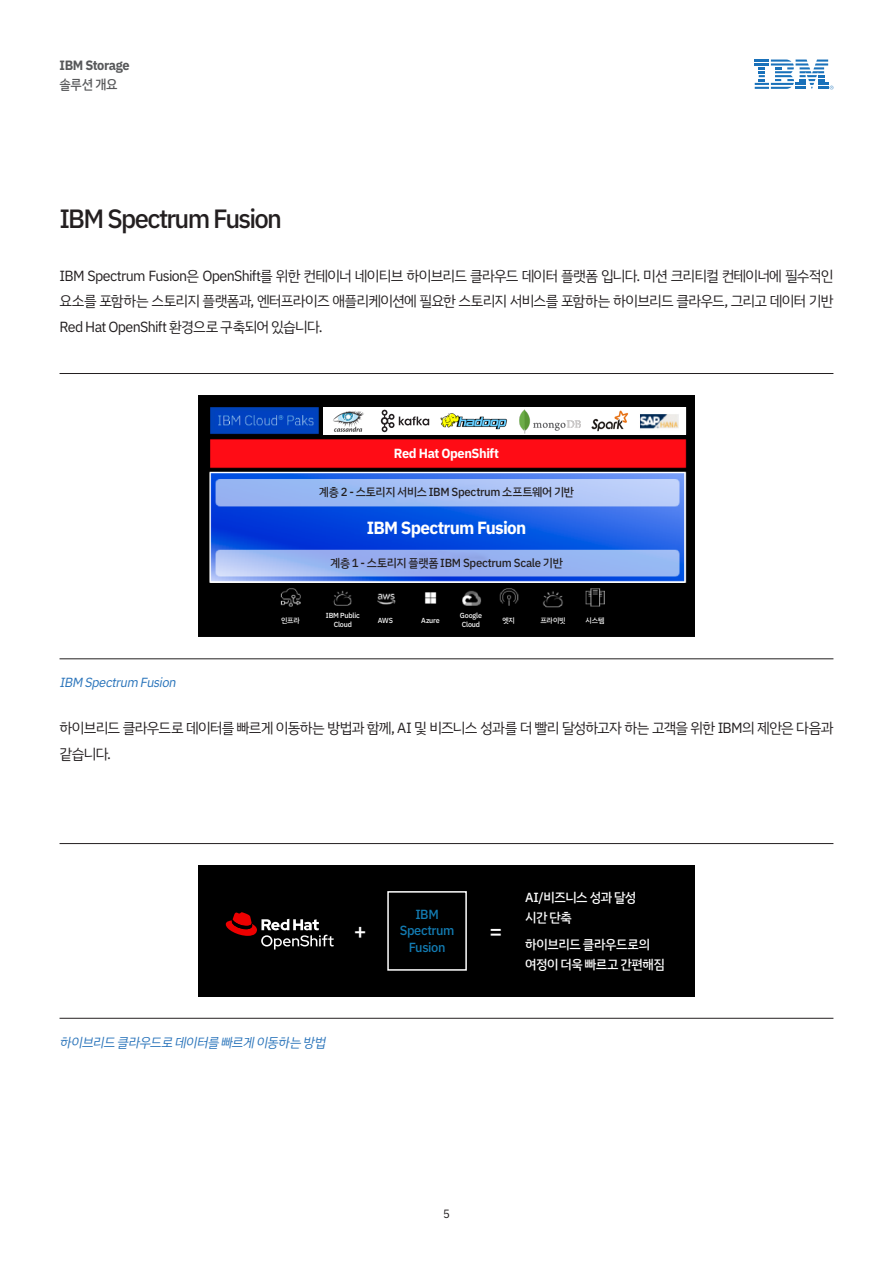
<style>
.page{position:relative;width:893px;height:1263px;background:#fff}
.page>*{position:absolute;margin:0;border:0;box-sizing:border-box;transform-origin:0 0}
.t1{font:500 26.4px "IBM Plex Sans KR";letter-spacing:-.07em;color:#231f20}
.t2{font:500 22.05px "IBM Plex Sans KR";color:#fff}
.t3{font:700 17.7px "IBM Plex Sans KR";letter-spacing:-.045em;color:#fff}
.t4{font:14.7px/25.5px "IBM Plex Sans KR";letter-spacing:-.05em;color:#231f20}
.t5{font:700 13.5px "IBM Plex Sans KR";letter-spacing:-.03em;color:#57585a;scale:.95 1}
.t6{font:500 13.5px "IBM Plex Sans KR";color:#57585a;scale:.95 1}
.t7{font:italic 13.2px "IBM Plex Sans KR";color:#2873ba}
.t8{font:500 13.2px "IBM Plex Sans KR";letter-spacing:-.035em;color:#fff}
.t9{font:500 13.2px "IBM Plex Sans KR";letter-spacing:-.035em;color:#137cb3}
.t10{font:700 13.2px "IBM Plex Sans KR";letter-spacing:-.035em;color:#fff}
.t11{font:12px "IBM Plex Sans KR";color:#231f20;scale:.95 1}
.t12{font:500 11.7px "IBM Plex Sans KR";letter-spacing:-.025em;color:#231f20}
.t13{font:500 7.35px/9px "IBM Plex Sans KR";letter-spacing:-.02em;color:#fff;text-align:center}
</style>
<div class="page">
<svg style="left:755px;top:60px;width:78px;height:29px"></svg>
<div style="left:198px;top:866px;width:497px;height:130px;background:#000"></div>
<div style="left:198px;top:627px;width:497px;height:10px;background:#000"></div>
<img style="left:198px;top:396px;width:497px;height:231px">
<img style="left:323px;top:407px;width:363px;height:28px">
<hr style="left:60px;top:373px;width:773px;height:1px;background:#231f20">
<hr style="left:60px;top:843px;width:773px;height:1px;background:#231f20">
<hr style="left:60px;top:658px;width:773px;height:1px;background:#231f20">
<hr style="left:60px;top:1018px;width:773px;height:1px;background:#231f20">
<img style="left:637px;top:411px;width:45px;height:19px">
<img style="left:326px;top:407px;width:46px;height:28px">
<img style="left:440px;top:412px;width:68px;height:18px">
<img style="left:516px;top:407px;width:68px;height:28px">
<svg style="left:381px;top:410px;width:48px;height:22px"></svg>
<img style="left:587px;top:410px;width:45px;height:22px">
<div style="left:387px;top:891px;width:80px;height:80px;border:2px solid #fff"></div>
<svg style="left:226px;top:912px;width:108px;height:37px;background:#402727"></svg>
<p class="t5" style="left:60px;top:57px;width:75px">IBM Storage</p>
<p class="t6" style="left:60px;top:76px;width:63px">솔루션 개요</p>
<p class="t1" style="left:60px;top:203px;width:224px">IBM Spectrum Fusion</p>
<p class="t4" style="left:60px;top:263px;width:775px;text-align:justify">IBM Spectrum Fusion은 OpenShift를 위한 컨테이너 네이티브 하이브리드 클라우드 데이터 플랫폼 입니다. 미션 크리티컬 컨테이너에 필수적인 요소를 포함하는 스토리지 플랫폼과, 엔터프라이즈 애플리케이션에 필요한 스토리지 서비스를 포함하는 하이브리드 클라우드, 그리고 데이터 기반 Red Hat OpenShift 환경으로 구축되어 있습니다.</p>
<p class="t10" style="left:394px;top:445px;width:107px">Red Hat OpenShift</p>
<p class="t12" style="left:319px;top:486px;width:257px">계층 2 - 스토리지 서비스 IBM Spectrum 소프트웨어 기반</p>
<p class="t3" style="left:367px;top:517px;width:161px">IBM Spectrum Fusion</p>
<p class="t12" style="left:330px;top:556px;width:234px">계층 1 - 스토리지 플랫폼 IBM Spectrum Scale 기반</p>
<p class="t7" style="left:60px;top:675px;width:123px">IBMSpectrum Fusion</p>
<p class="t13" style="left:281px;top:616px;width:20px">인프라</p>
<p class="t13" style="left:326px;top:611px;width:35px">IBM Public<br>Cloud</p>
<p class="t13" style="left:378px;top:616px;width:17px">AWS</p>
<p class="t13" style="left:421px;top:616px;width:20px">Azure</p>
<p class="t13" style="left:460px;top:611px;width:24px;text-align:left">Google<br>Cloud</p>
<p class="t13" style="left:502px;top:616px;width:14px">엣지</p>
<p class="t13" style="left:540px;top:616px;width:27px">프라이빗</p>
<p class="t13" style="left:586px;top:616px;width:20px">시스템</p>
<p class="t4" style="left:60px;top:715px;width:775px">하이브리드 클라우드로 데이터를 빠르게 이동하는 방법과 함께, AI 및 비즈니스 성과를 더 빨리 달성하고자 하는 고객을 위한 IBM의 제안은 다음과 같습니다.</p>
<p class="t7" style="left:60px;top:1035px;width:272px">하이브리드 클라우드로 데이터를 빠르게 이동하는 방법</p>
<p class="t9" style="left:415px;top:907px;width:25px">IBM</p>
<p class="t9" style="left:400px;top:923px;width:56px">Spectrum</p>
<p class="t9" style="left:409px;top:940px;width:38px">Fusion</p>
<p class="t2" style="left:354px;top:918px;width:14px">+</p>
<p class="t2" style="left:490px;top:918px;width:14px">=</p>
<p class="t8" style="left:525px;top:890px;width:113px">AI/비즈니스 성과 달성</p>
<p class="t8" style="left:525px;top:909px;width:48px">시간 단축</p>
<p class="t8" style="left:525px;top:937px;width:126px">하이브리드 클라우드로의</p>
<p class="t8" style="left:525px;top:956px;width:141px">여정이 더욱 빠르고 간편해짐</p>
<p class="t11" style="left:443px;top:1207px;width:9px">5</p>
</div>
